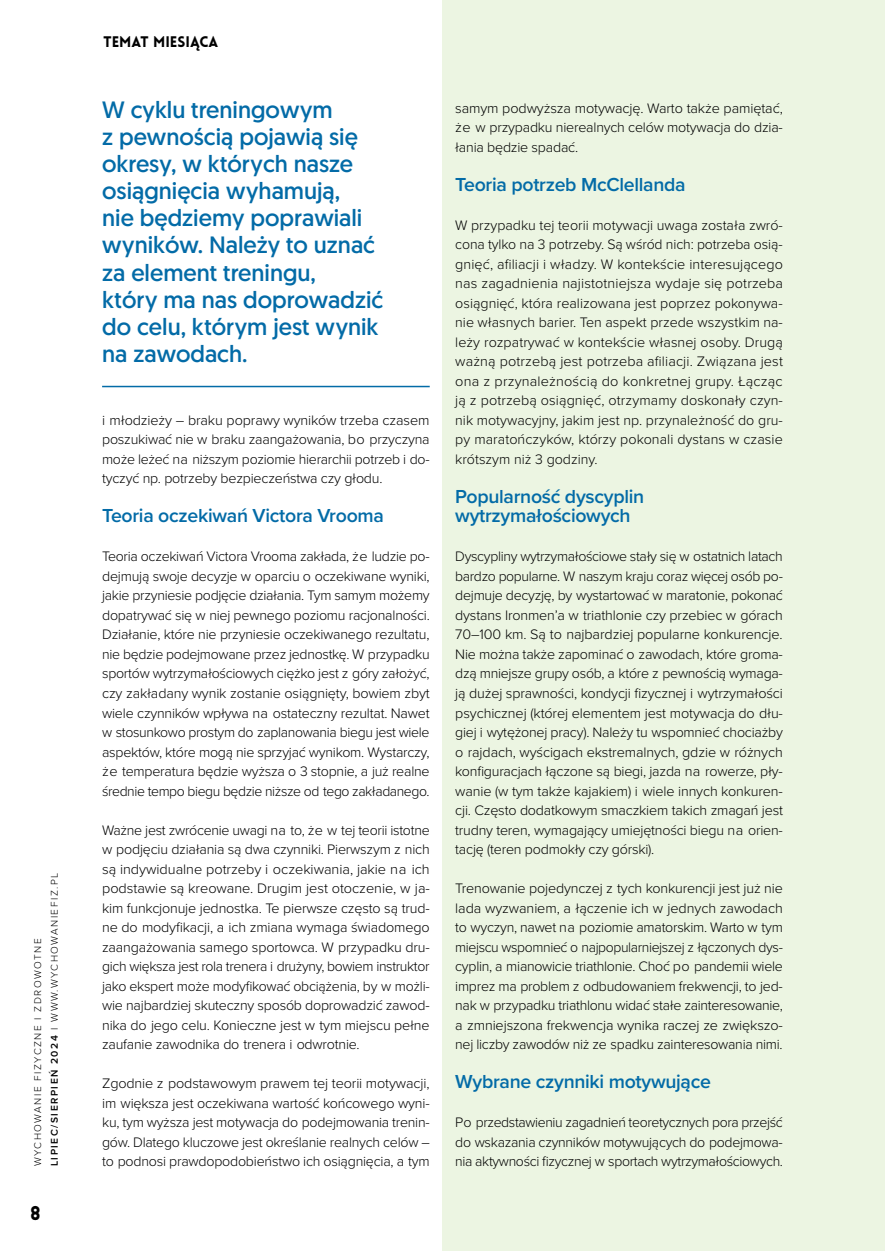
<style>
.page{position:relative;width:885px;height:1251px;background:#fff}
.page>*{position:absolute;margin:0;border:0;box-sizing:border-box;transform-origin:0 0}
.t1{font:23.55px/27.2px "Geomanist";color:#036ba7}
.t2{font:600 19.5px/19.5px "Proxima Nova";letter-spacing:-.015em;color:#036ba7}
.t3{font:900 19.5px "Lovelo";color:#000}
.t4{font:900 15px "Lovelo";color:#000}
.t5{font:300 14.25px/19.5px "Proxima Nova";letter-spacing:-.015em;color:#000;text-align:justify}
.t6{font:300 10.2px/16.5px "Proxima Nova";letter-spacing:.15em;color:#000}
.s1{font-weight:600}
</style>
<div class="page">
<div style="left:442px;top:0;width:442px;height:1250px;background:#ecf5e2"></div>
<hr style="left:102px;top:385px;width:327px;height:2px;background:#036ba7">
<p class="t6" style="left:29px;top:1166px;width:295px;rotate:-90deg">WYCHOWANIE FIZYCZNE I ZDROWOTNE<br><span class="s1">LIPIEC/SIERPIEŃ 2024</span> I WWW.WYCHOWANIEFIZ.PL</p>
<h2 class="t3" style="left:30px;top:1200px;width:12px">8</h2>
<p class="t4" style="left:103px;top:32px;width:116px">TEMAT MIESIĄCA</p>
<h1 class="t1" style="left:102px;top:95px;width:282px">W cyklu treningowym<br>z pewnością pojawią się okresy, w których nasze osiągnięcia wyhamują,<br>nie będziemy poprawiali wyników. Należy to uznać za element treningu,<br>który ma nas doprowadzić do celu, którym jest wynik na zawodach.</h1>
<p class="t5" style="left:102px;top:409px;width:329px">i młodzieży – braku poprawy wyników trzeba czasem poszukiwać nie w braku zaangażowania, bo przyczyna może leżeć na niższym poziomie hierarchii potrzeb i do&shy;tyczyć np. potrzeby bezpieczeństwa czy głodu.</p>
<h2 class="t2" style="left:102px;top:505px;width:283px">Teoria oczekiwań Victora Vrooma</h2>
<p class="t5" style="left:102px;top:546px;width:329px">Teoria oczekiwań Victora Vrooma zakłada, że ludzie po&shy;dejmują swoje decyzje w oparciu o oczekiwane wyniki, jakie przyniesie podjęcie działania. Tym samym możemy dopatrywać się w niej pewnego poziomu racjonalności.<br>Działanie, które nie przyniesie oczekiwanego rezultatu, nie będzie podejmowane przez jednostkę. W przypadku sportów wytrzymałościowych ciężko jest z góry założyć, czy zakładany wynik zostanie osiągnięty, bowiem zbyt wiele czynników wpływa na ostateczny rezultat. Nawet w stosunkowo prostym do zaplanowania biegu jest wiele aspektów, które mogą nie sprzyjać wynikom. Wystarczy, że temperatura będzie wyższa o 3 stopnie, a już realne średnie tempo biegu będzie niższe od tego zakładanego.</p>
<p class="t5" style="left:102px;top:819px;width:329px">Ważne jest zwrócenie uwagi na to, że w tej teorii istotne w podjęciu działania są dwa czynniki. Pierwszym z nich są indywidualne potrzeby i oczekiwania, jakie na ich podstawie są kreowane. Drugim jest otoczenie, w ja&shy;kim funkcjonuje jednostka. Te pierwsze często są trud&shy;ne do modyfikacji, a ich zmiana wymaga świadomego zaangażowania samego sportowca. W przypadku dru&shy;gich większa jest rola trenera i drużyny, bowiem instruktor jako ekspert może modyfikować obciążenia, by w możli&shy;wie najbardziej skuteczny sposób doprowadzić zawod&shy;nika do jego celu. Konieczne jest w tym miejscu pełne zaufanie zawodnika do trenera i odwrotnie.</p>
<p class="t5" style="left:102px;top:1072px;width:329px">Zgodnie z podstawowym prawem tej teorii motywacji, im większa jest oczekiwana wartość końcowego wyni&shy;ku, tym wyższa jest motywacja do podejmowania trenin&shy;gów. Dlatego kluczowe jest określanie realnych celów – to podnosi prawdopodobieństwo ich osiągnięcia, a tym</p>
<p class="t5" style="left:455px;top:97px;width:329px">samym podwyższa motywację. Warto także pamiętać, że w przypadku nierealnych celów motywacja do dzia&shy;łania będzie spadać.</p>
<h2 class="t2" style="left:455px;top:174px;width:232px">Teoria potrzeb McClellanda</h2>
<p class="t5" style="left:455px;top:214px;width:329px">W przypadku tej teorii motywacji uwaga została zwró&shy;cona tylko na 3 potrzeby. Są wśród nich: potrzeba osią&shy;gnięć, afiliacji i władzy. W kontekście interesującego nas zagadnienia najistotniejsza wydaje się potrzeba osiągnięć, która realizowana jest poprzez pokonywa&shy;nie własnych barier. Ten aspekt przede wszystkim na&shy;leży rozpatrywać w kontekście własnej osoby. Drugą ważną potrzebą jest potrzeba afiliacji. Związana jest ona z przynależnością do konkretnej grupy. Łącząc ją z potrzebą osiągnięć, otrzymamy doskonały czyn&shy;nik motywacyjny, jakim jest np. przynależność do gru&shy;py maratończyków, którzy pokonali dystans w czasie krótszym niż 3 godziny.</p>
<h2 class="t2" style="left:455px;top:486px;width:190px">Popularność dyscyplin wytrzymałościowych</h2>
<p class="t5" style="left:455px;top:546px;width:329px">Dyscypliny wytrzymałościowe stały się w ostatnich latach bardzo popularne. W naszym kraju coraz więcej osób po&shy;dejmuje decyzję, by wystartować w maratonie, pokonać dystans Ironmen’a w triathlonie czy przebiec w górach 70–100 km. Są to najbardziej popularne konkurencje.<br>Nie można także zapominać o zawodach, które groma&shy;dzą mniejsze grupy osób, a które z pewnością wymaga&shy;ją dużej sprawności, kondycji fizycznej i wytrzymałości psychicznej (której elementem jest motywacja do dłu&shy;giej i wytężonej pracy). Należy tu wspomnieć chociażby o rajdach, wyścigach ekstremalnych, gdzie w różnych konfiguracjach łączone są biegi, jazda na rowerze, pły&shy;wanie (w tym także kajakiem) i wiele innych konkuren&shy;cji. Często dodatkowym smaczkiem takich zmagań jest trudny teren, wymagający umiejętności biegu na orien&shy;tację (teren podmokły czy górski).</p>
<p class="t5" style="left:455px;top:877px;width:329px">Trenowanie pojedynczej z tych konkurencji jest już nie lada wyzwaniem, a łączenie ich w jednych zawodach to wyczyn, nawet na poziomie amatorskim. Warto w tym miejscu wspomnieć o najpopularniejszej z łączonych dys&shy;cyplin, a mianowicie triathlonie. Choć po pandemii wiele imprez ma problem z odbudowaniem frekwencji, to jed&shy;nak w przypadku triathlonu widać stałe zainteresowanie, a zmniejszona frekwencja wynika raczej ze zwiększo&shy;nej liczby zawodów niż ze spadku zainteresowania nimi.</p>
<h2 class="t2" style="left:455px;top:1071px;width:257px">Wybrane czynniki motywujące</h2>
<p class="t5" style="left:455px;top:1111px;width:329px">Po przedstawieniu zagadnień teoretycznych pora przejść do wskazania czynników motywujących do podejmowa&shy;nia aktywności fizycznej w sportach wytrzymałościowych.</p>
</div>
